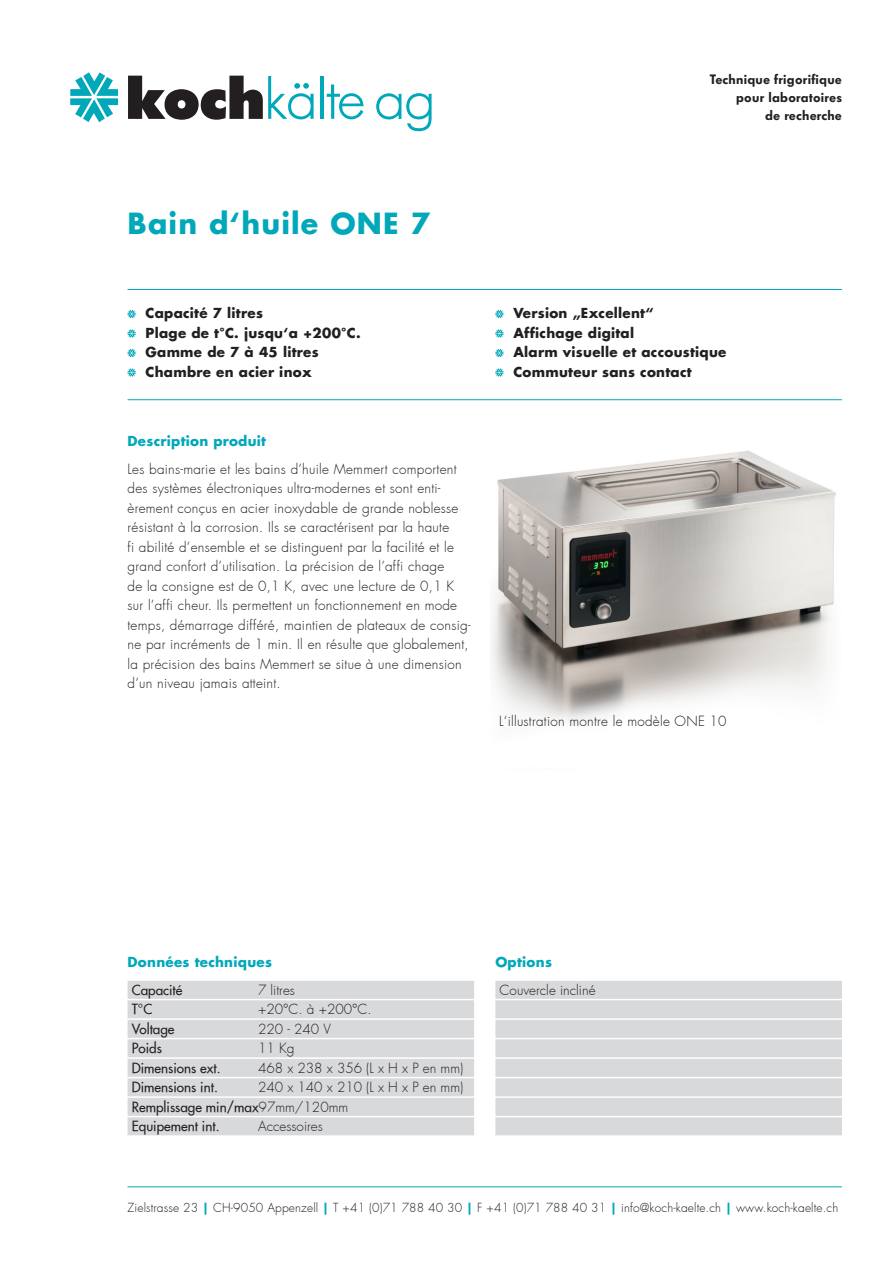
<style>
.page{position:relative;width:893px;height:1263px;background:#fff}
.page>*{position:absolute;margin:0;border:0;box-sizing:border-box;transform-origin:0 0}
.t1{font:700 28.5px "Futura";letter-spacing:.04em;color:#00a8b9}
.t2{font:300 13.5px/19.5px "Futura";letter-spacing:.02em;color:#231f20}
.Aufzählung{font:700 13.5px "Futura";letter-spacing:.02em;color:#231f20}
.t3{font:300 13.5px/19.5px "Futura";color:#231f20}
.t4{font:500 13.5px "Futura";color:#231f20}
.t5{font:600 13.5px/18px "Futura BQ";letter-spacing:.02em;color:#231f20;text-align:right}
.t6{font:700 13.5px "Futura";letter-spacing:.02em;color:#00a8b9}
.t7{font:300 12px "Futura";letter-spacing:.01em;color:#231f20}
.s1{font-weight:500}
.s2{font-weight:700;color:#00a8b9}
</style>
<div class="page">
<img style="left:492px;top:450px;width:344px;height:271px">
<svg style="left:128px;top:310px;width:8px;height:8px"></svg>
<svg style="left:128px;top:329px;width:8px;height:9px"></svg>
<svg style="left:128px;top:349px;width:8px;height:8px"></svg>
<svg style="left:128px;top:368px;width:8px;height:9px"></svg>
<svg style="left:495px;top:310px;width:8px;height:8px"></svg>
<svg style="left:495px;top:329px;width:8px;height:9px"></svg>
<svg style="left:495px;top:349px;width:8px;height:8px"></svg>
<svg style="left:495px;top:368px;width:8px;height:9px"></svg>
<svg style="left:70px;top:72px;width:48px;height:50px"></svg>
<svg style="left:128px;top:76px;width:186px;height:44px"></svg>
<hr style="left:320px;top:76px;width:3px;height:43px;background:#00a8b9">
<svg style="left:327px;top:84px;width:37px;height:35px"></svg>
<svg style="left:376px;top:93px;width:56px;height:38px"></svg>
<hr style="left:128px;top:289px;width:714px;height:1px;background:#00a8b9">
<hr style="left:128px;top:399px;width:714px;height:1px;background:#00a8b9">
<hr style="left:128px;top:1186px;width:714px;height:1px;background:#00a8b9">
<div style="left:495px;top:981px;width:347px;height:18px;background:#d8d9db"></div>
<div style="left:495px;top:1000px;width:347px;height:18px;background:#d8d9db"></div>
<div style="left:495px;top:1020px;width:347px;height:18px;background:#d8d9db"></div>
<div style="left:495px;top:1039px;width:347px;height:18px;background:#d8d9db"></div>
<div style="left:495px;top:1059px;width:347px;height:18px;background:#d8d9db"></div>
<div style="left:495px;top:1078px;width:347px;height:18px;background:#d8d9db"></div>
<div style="left:495px;top:1098px;width:347px;height:18px;background:#d8d9db"></div>
<div style="left:495px;top:1117px;width:347px;height:18px;background:#d8d9db"></div>
<div style="left:128px;top:981px;width:346px;height:18px;background:#d8d9db"></div>
<div style="left:128px;top:1000px;width:346px;height:18px;background:#d8d9db"></div>
<div style="left:128px;top:1020px;width:346px;height:18px;background:#d8d9db"></div>
<div style="left:128px;top:1039px;width:346px;height:18px;background:#d8d9db"></div>
<div style="left:128px;top:1059px;width:346px;height:18px;background:#d8d9db"></div>
<div style="left:128px;top:1078px;width:346px;height:18px;background:#d8d9db"></div>
<div style="left:128px;top:1098px;width:346px;height:18px;background:#d8d9db"></div>
<div style="left:128px;top:1117px;width:346px;height:18px;background:#d8d9db"></div>
<p class="t5" style="left:710px;top:71px;width:134px">Technique frigorifique pour laboratoires<br>de recherche</p>
<h1 class="t1" style="left:128px;top:204px;width:304px">Bain d‘huile ONE 7</h1>
<p class="Aufzählung" style="left:146px;top:304px;width:119px">Capacité 7 litres</p>
<p class="Aufzählung" style="left:146px;top:324px;width:217px">Plage de t°C. jusqu‘a +200°C.</p>
<p class="Aufzählung" style="left:146px;top:343px;width:175px">Gamme de 7 à 45 litres</p>
<p class="Aufzählung" style="left:146px;top:363px;width:168px">Chambre en acier inox</p>
<p class="t6" style="left:128px;top:432px;width:140px">Description produit</p>
<p class="t2" style="left:128px;top:460px;width:345px">Les bains-marie et les bains d’huile Memmert comportent des systèmes électroniques ultra-modernes et sont enti&shy;èrement conçus en acier inoxydable de grande noblesse résistant à la corrosion. Ils se caractérisent par la haute<br>fi abilité d’ensemble et se distinguent par la facilité et le grand confort d’utilisation. La précision de l’affi chage<br>de la consigne est de 0,1 K, avec une lecture de 0,1 K sur l’affi cheur. Ils permettent un fonctionnement en mode temps, démarrage différé, maintien de plateaux de consig&shy;ne par incréments de 1 min. Il en résulte que globalement, la précision des bains Memmert se situe à une dimension d’un niveau jamais atteint.</p>
<p class="Aufzählung" style="left:513px;top:304px;width:142px">Version „Excellent“</p>
<p class="Aufzählung" style="left:513px;top:324px;width:122px">Affichage digital</p>
<p class="Aufzählung" style="left:513px;top:343px;width:215px">Alarm visuelle et accoustique</p>
<p class="Aufzählung" style="left:513px;top:363px;width:180px">Commuteur sans contact</p>
<p class="t2" style="left:499px;top:712px;width:229px">L‘illustration montre le modèle ONE 10</p>
<p class="t6" style="left:128px;top:953px;width:146px">Données techniques</p>
<p class="t4" style="left:132px;top:981px;width:52px">Capacité</p>
<p class="t2" style="left:258px;top:980px;width:38px">7 litres</p>
<p class="t4" style="left:132px;top:1001px;width:22px">T°C</p>
<p class="t2" style="left:258px;top:1000px;width:115px">+20°C. à +200°C.</p>
<p class="t4" style="left:132px;top:1020px;width:44px">Voltage</p>
<p class="t2" style="left:258px;top:1019px;width:74px">220 - 240 V</p>
<p class="t4" style="left:132px;top:1040px;width:32px">Poids</p>
<p class="t2" style="left:258px;top:1039px;width:38px">11 Kg</p>
<p class="t4" style="left:132px;top:1059px;width:90px">Dimensions ext.</p>
<p class="t3" style="left:258px;top:1058px;width:207px">468 x 238 x 356 (L x H x P en mm)</p>
<p class="t4" style="left:132px;top:1079px;width:88px">Dimensions int.</p>
<p class="t3" style="left:132px;top:1078px;width:333px;text-indent:126px">240 x 140 x 210 (L x H x P en mm)<br><span class="s1">Remplissage min/max</span>97mm/120mm<br><span class="s1">Equipement int.</span></p>
<p class="t3" style="left:258px;top:1117px;width:66px">Accessoires</p>
<p class="t6" style="left:495px;top:953px;width:58px">Options</p>
<p class="t3" style="left:500px;top:980px;width:97px">Couvercle incliné</p>
<p class="t7" style="left:128px;top:1200px;width:712px">Zielstrasse 23 <span class="s2">|</span> CH-9050 Appenzell <span class="s2">|</span> T +41 (0)71 788 40 30 <span class="s2">|</span> F +41 (0)71 788 40 31 <span class="s2">|</span> info@koch-kaelte.ch <span class="s2">|</span> www.koch-kaelte.ch</p>
</div>
